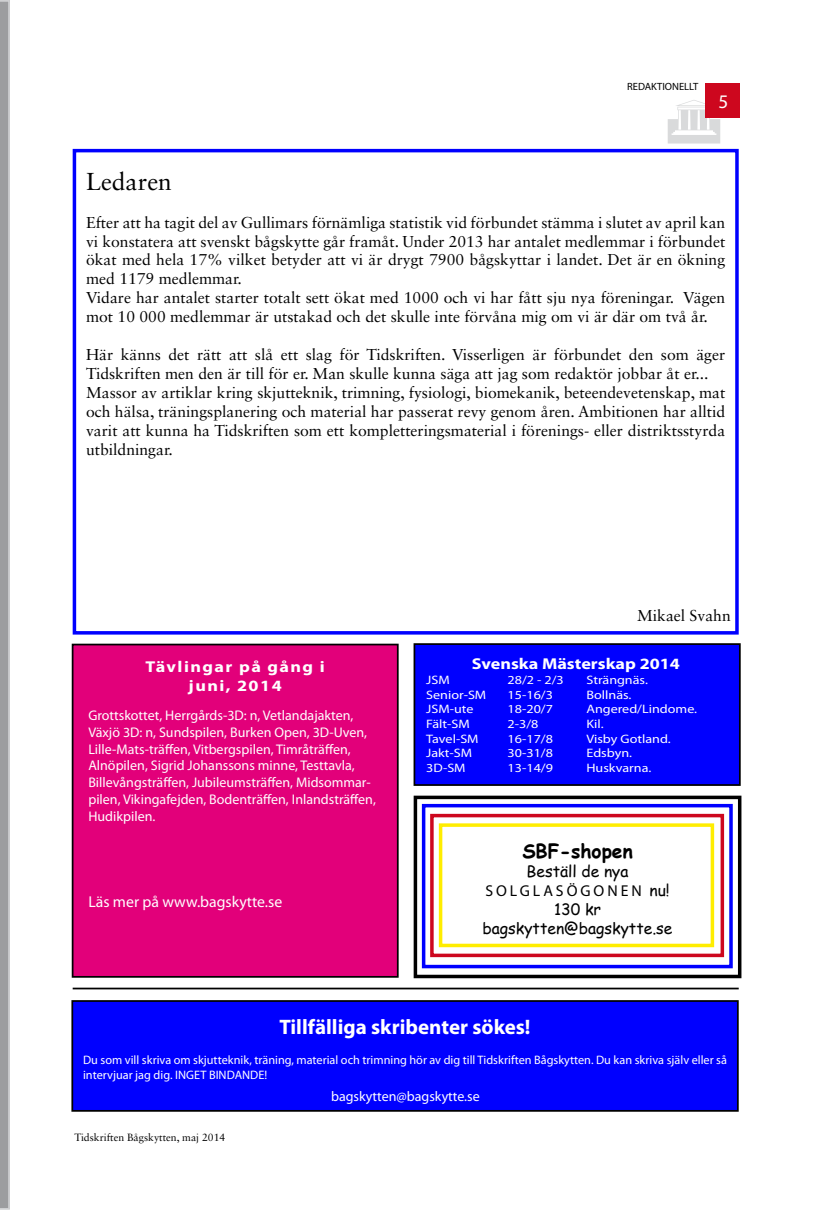
<style>
.page{position:relative;width:839px;height:1211px;background:#fff}
.page>*{position:absolute;margin:0;border:0;box-sizing:border-box;transform-origin:0 0}
.t1{font:24.5px "Sabon LT Std";color:#000}
.t2{font:700 21px "Myriad Pro";color:#fff}
.t3{font:700 19.25px "Comic Sans MS";color:#000}
.t4{font:19.25px "Myriad Pro";color:#fff}
.t5{font:15.75px/18.9px "Sabon LT Std";color:#000}
.t6{font:15.75px/18.9px "Comic Sans MS";color:#000;text-align:center}
.t7{font:700 15.75px/18.9px "Myriad Pro";letter-spacing:.08em;color:#fff;text-align:center;scale:1.15 1}
.t8{font:15.75px "Myriad Pro";color:#fff}
.t9{font:700 15.75px "Myriad Pro";letter-spacing:.01em;color:#fff;scale:1.15 1}
.t10{font:15.75px "Myriad Pro";letter-spacing:.19em;color:#000}
.t11{font:14px/16.8px "Myriad Pro";color:#fff}
.t12{font:12.25px "Myriad Pro";color:#fff;scale:1.15 1}
.t13{font:12.25px/14.7px "Myriad Pro";color:#fff}
.t14{font:10.5px "Sabon LT Std";color:#000}
.t15{font:10.5px "Myriad Pro";color:#000}
.s1{font-family:"Comic Sans MS"}
</style>
<div class="page">
<svg style="left:0;top:0;width:10px;height:1209px;background:#a4a5a7"></svg>
<div style="left:704px;top:83px;width:35px;height:35px;background:#cd071e"></div>
<div style="left:73px;top:644px;width:324px;height:332px;background:#e2007a"></div>
<div style="left:72px;top:643px;width:326px;height:334px;border:2px solid #000"></div>
<div style="left:414px;top:644px;width:325px;height:141px;background:#00f"></div>
<div style="left:413px;top:643px;width:327px;height:143px;border:2px solid #000"></div>
<div style="left:73px;top:149px;width:665px;height:485px;border:4px solid #00f"></div>
<div style="left:72px;top:1001px;width:665px;height:109px;background:#00f"></div>
<div style="left:71px;top:1000px;width:667px;height:111px;border:2px solid #000"></div>
<hr style="left:73px;top:987px;width:665px;height:2px;background:#000">
<div style="left:413px;top:795px;width:328px;height:183px;border:4px solid #000"></div>
<div style="left:422px;top:804px;width:310px;height:164px;border:4px solid #00f"></div>
<div style="left:430px;top:813px;width:294px;height:144px;border:4px solid #cd071e"></div>
<div style="left:439px;top:823px;width:275px;height:124px;border:4px solid #ffed00"></div>
<svg style="left:704px;top:99px;width:1px;height:19px"></svg>
<p class="t15" style="left:627px;top:80px;width:73px">REDAKTIONELLT</p>
<p class="t4" style="left:718px;top:89px;width:11px">5</p>
<h1 class="t1" style="left:86px;top:167px;width:87px">Ledaren</h1>
<p class="t5" style="left:86px;top:212px;width:640px">Efter att ha tagit del av Gullimars förnämliga statistik vid förbundet stämma i slutet av april kan vi konstatera att svenskt bågskytte går framåt. Under 2013 har antalet medlemmar i förbundet ökat med hela 17% vilket betyder att vi är drygt 7900 bågskyttar i landet. Det är en ökning med 1179 medlemmar.<br>Vidare har antalet starter totalt sett ökat med 1000 och vi har fått sju nya föreningar. Vägen mot 10 000 medlemmar är utstakad och det skulle inte förvåna mig om vi är där om två år.</p>
<p class="t5" style="left:86px;top:345px;width:640px">Här känns det rätt att slå ett slag för Tidskriften. Visserligen är förbundet den som äger Tidskriften men den är till för er. Man skulle kunna säga att jag som redaktör jobbar åt er...<br>Massor av artiklar kring skjutteknik, trimning, fysiologi, biomekanik, beteendevetenskap, mat och hälsa, träningsplanering och material har passerat revy genom åren. Ambitionen har alltid varit att kunna ha Tidskriften som ett kompletteringsmaterial i förenings- eller distriktsstyrda utbildningar.</p>
<p class="t7" style="left:145px;top:656px;width:157px">Tävlingar på gång i juni, 2014</p>
<p class="t11" style="left:88px;top:706px;width:289px">Grottskottet, Herrgårds-3D: n, Vetlandajakten, Växjö 3D: n, Sundspilen, Burken Open, 3D-Uven, Lille-Mats-träffen, Vitbergspilen, Timråträffen, Alnöpilen, Sigrid Johanssons minne, Testtavla, Billevångsträffen, Jubileumsträffen, Midsommar&shy;pilen, Vikingafejden, Bodenträffen, Inlandsträffen, Hudikpilen.</p>
<p class="t8" style="left:88px;top:891px;width:195px">Läs mer på www.bagskytte.se</p>
<p class="t5" style="left:637px;top:606px;width:95px">Mikael Svahn</p>
<p class="t9" style="left:472px;top:653px;width:182px">Svenska Mästerskap 2014</p>
<p class="t12" style="left:426px;top:672px;width:22px">JSM</p>
<p class="t12" style="left:507px;top:672px;width:50px">28/2 - 2/3</p>
<p class="t12" style="left:586px;top:672px;width:55px">Strängnäs.</p>
<p class="t12" style="left:426px;top:687px;width:54px">Senior-SM</p>
<p class="t12" style="left:507px;top:687px;width:41px">15-16/3</p>
<p class="t12" style="left:586px;top:687px;width:41px">Bollnäs.</p>
<p class="t12" style="left:426px;top:701px;width:43px">JSM-ute</p>
<p class="t12" style="left:507px;top:701px;width:41px">18-20/7</p>
<p class="t12" style="left:586px;top:701px;width:98px">Angered/Lindome.</p>
<p class="t12" style="left:426px;top:716px;width:39px">Fält-SM</p>
<p class="t12" style="left:507px;top:716px;width:28px">2-3/8</p>
<p class="t12" style="left:586px;top:716px;width:16px">Kil.</p>
<p class="t12" style="left:426px;top:731px;width:47px">Tavel-SM</p>
<p class="t12" style="left:507px;top:731px;width:41px">16-17/8</p>
<p class="t12" style="left:586px;top:731px;width:75px">Visby Gotland.</p>
<p class="t12" style="left:426px;top:745px;width:41px">Jakt-SM</p>
<p class="t12" style="left:507px;top:745px;width:41px">30-31/8</p>
<p class="t12" style="left:586px;top:745px;width:41px">Edsbyn.</p>
<p class="t12" style="left:426px;top:760px;width:36px">3D-SM</p>
<p class="t12" style="left:507px;top:760px;width:41px">13-14/9</p>
<p class="t12" style="left:586px;top:760px;width:58px">Huskvarna.</p>
<p class="t3" style="left:522px;top:836px;width:112px">SBF-shopen</p>
<p class="t6" style="left:526px;top:861px;width:103px">Beställ de nya</p>
<p class="t10" style="left:485px;top:880px;width:186px">SOLGLASÖGONEN <span class="s1">nu!</span></p>
<p class="t6" style="left:482px;top:899px;width:191px">130 kr bagskytten@bagskytte.se</p>
<h2 class="t2" style="left:279px;top:1013px;width:252px">Tillfälliga skribenter sökes!</h2>
<p class="t13" style="left:83px;top:1052px;width:645px">Du som vill skriva om skjutteknik, träning, material och trimning hör av dig till Tidskriften Bågskytten. Du kan skriva själv eller så intervjuar jag dig. INGET BINDANDE!</p>
<p class="t11" style="left:331px;top:1087px;width:150px">bagskytten@bagskytte.se</p>
<p class="t14" style="left:74px;top:1131px;width:152px">Tidskriften Bågskytten, maj 2014</p>
</div>
